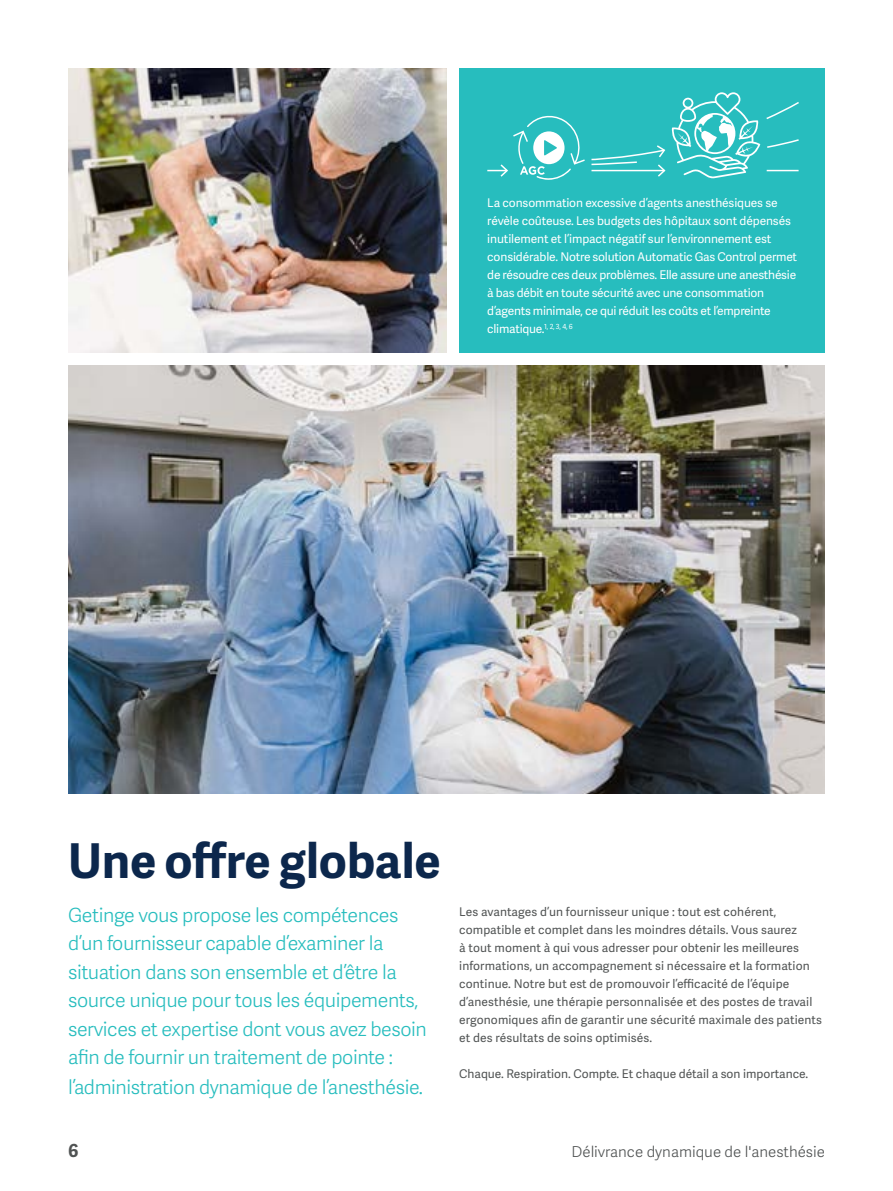
<style>
.page{position:relative;width:893px;height:1191px;background:#fff}
.page>*{position:absolute;margin:0;border:0;box-sizing:border-box;transform-origin:0 0}
.t1{font:700 48px "Adelle Sans";color:#0c274c}
.t2{font:300 19.5px/28.8px "Adelle Sans";letter-spacing:-.02em;color:#27bdbe}
.t3{font:700 18px "Adelle Sans";color:#505353}
.t4{font:300 15px "Adelle Sans";color:#505353}
.t5{font:12px/18px "Adelle Sans";letter-spacing:.01em;color:#505353}
.t6{font:12px/18px "Adelle Sans";letter-spacing:-.02em;color:#fff}
</style>
<div class="page">
<div style="left:459px;top:68px;width:366px;height:285px;background:#27bdbe"></div>
<img style="left:68px;top:365px;width:757px;height:429px">
<img style="left:68px;top:68px;width:378px;height:285px">
<svg style="left:487px;top:92px;width:312px;height:88px"></svg>
<p class="t6" style="left:487px;top:193px;width:311px">La consommation excessive d’agents anesthésiques se révèle coûteuse. Les budgets des hôpitaux sont dépensés inutilement et l’impact négatif sur l’environnement est considérable. Notre solution Automatic Gas Control permet de résoudre ces deux problèmes. Elle assure une anesthésie à bas débit en toute sécurité avec une consommation d’agents minimale, ce qui réduit les coûts et l’empreinte climatique.<sup>1,</sup> <sup>2,</sup> <sup>3,</sup> <sup>4,</sup> <sup>6</sup></p>
<h1 class="t1" style="left:68px;top:825px;width:374px">Une offre globale</h1>
<p class="t2" style="left:68px;top:899px;width:360px">Getinge vous propose les compétences d’un fournisseur capable d’examiner la situation dans son ensemble et d’être la source unique pour tous les équipements, services et expertise dont vous avez besoin afin de fournir un traitement de pointe : l’administration dynamique de l’anesthésie.</p>
<p class="t5" style="left:459px;top:902px;width:364px">Les avantages d’un fournisseur unique : tout est cohérent, compatible et complet dans les moindres détails. Vous saurez<br>à tout moment à qui vous adresser pour obtenir les meilleures informations, un accompagnement si nécessaire et la formation continue. Notre but est de promouvoir l’efficacité de l’équipe d’anesthésie, une thérapie personnalisée et des postes de travail ergonomiques afin de garantir une sécurité maximale des patients et des résultats de soins optimisés.</p>
<p class="t5" style="left:459px;top:1064px;width:350px">Chaque. Respiration. Compte. Et chaque détail a son importance.</p>
<h3 class="t3" style="left:68px;top:1137px;width:12px">6</h3>
<p class="t4" style="left:572px;top:1141px;width:255px">Délivrance dynamique de l'anesthésie</p>
</div>
